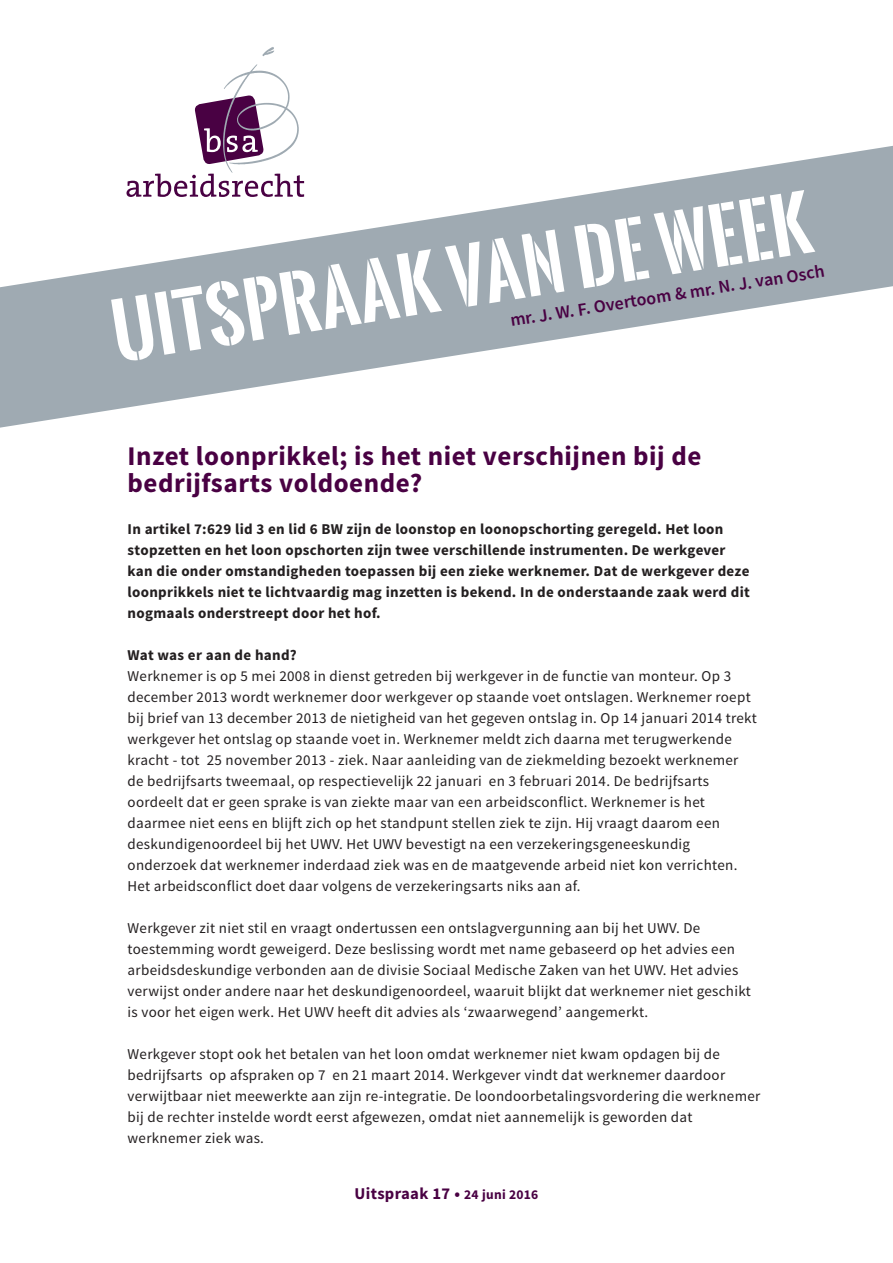
<style>
.page{position:relative;width:893px;height:1263px;background:#fff}
.page>*{position:absolute;margin:0;border:0;box-sizing:border-box;transform-origin:0 0}
.t1{font:700 72px "Oswald Stencil";color:#fff}
.t2{font:700 27px/27px "Source Sans Pro";letter-spacing:.02em;color:#490143}
.t3{font:600 18px "Source Sans Pro";color:#490143}
.basistekst{font:700 16.5px "Source Sans Pro";letter-spacing:.02em;color:#490143}
.t4{font:15px/21px "Source Sans Pro";letter-spacing:.02em;color:#231f20}
.t5{font:700 15px/21px "Source Sans Pro";letter-spacing:.02em;color:#231f20}
.s1{font-size:13.5px}
</style>
<div class="page">
<svg style="left:195px;top:47px;width:104px;height:98px"></svg>
<svg style="left:0;top:145px;width:893px;height:283px;fill:#9faab2"></svg>
<h1 class="t1" style="left:104px;top:280px;width:708px;rotate:-9deg">UITSPRAAK VAN DE WEEK</h1>
<p class="t3" style="left:509px;top:309px;width:319px;rotate:-9deg">mr. J. W. F. Overtoom &amp; mr. N. J. van Osch</p>
<p class="t2" style="left:128px;top:443px;width:575px">Inzet loonprikkel; is het niet verschijnen bij de bedrijfsarts voldoende?</p>
<p class="t5" style="left:128px;top:519px;width:624px">In artikel 7:629 lid 3 en lid 6 BW zijn de loonstop en loonopschorting geregeld. Het loon stopzetten en het loon opschorten zijn twee verschillende instrumenten. De werkgever kan die onder omstandigheden toepassen bij een zieke werknemer. Dat de werkgever deze loonprikkels niet te lichtvaardig mag inzetten is bekend. In de onderstaande zaak werd dit nogmaals onderstreept door het hof.</p>
<p class="t5" style="left:128px;top:645px;width:171px">Wat was er aan de hand?</p>
<p class="t4" style="left:128px;top:665px;width:631px">Werknemer is op 5 mei 2008 in dienst getreden bij werkgever in de functie van monteur. Op 3 december 2013 wordt werknemer door werkgever op staande voet ontslagen. Werknemer roept bij brief van 13 december 2013 de nietigheid van het gegeven ontslag in. Op 14 januari 2014 trekt werkgever het ontslag op staande voet in. Werknemer meldt zich daarna met terugwerkende kracht - tot 25 november 2013 - ziek. Naar aanleiding van de ziekmelding bezoekt werknemer de bedrijfsarts tweemaal, op respectievelijk 22 januari en 3 februari 2014. De bedrijfsarts oordeelt dat er geen sprake is van ziekte maar van een arbeidsconflict. Werknemer is het daarmee niet eens en blijft zich op het standpunt stellen ziek te zijn. Hij vraagt daarom een deskundigenoordeel bij het UWV. Het UWV bevestigt na een verzekeringsgeneeskundig</p>
<p class="t4" style="left:128px;top:854px;width:611px">onderzoek dat werknemer inderdaad ziek was en de maatgevende arbeid niet kon verrichten.</p>
<p class="t4" style="left:128px;top:875px;width:454px">Het arbeidsconflict doet daar volgens de verzekeringsarts niks aan af.</p>
<p class="t4" style="left:128px;top:917px;width:625px">Werkgever zit niet stil en vraagt ondertussen een ontslagvergunning aan bij het UWV. De toestemming wordt geweigerd. Deze beslissing wordt met name gebaseerd op het advies een arbeidsdeskundige verbonden aan de divisie Sociaal Medische Zaken van het UWV. Het advies verwijst onder andere naar het deskundigenoordeel, waaruit blijkt dat werknemer niet geschikt</p>
<p class="t4" style="left:128px;top:1001px;width:522px">is voor het eigen werk. Het UWV heeft dit advies als ‘zwaarwegend’ aangemerkt.</p>
<p class="t4" style="left:128px;top:1043px;width:634px">Werkgever stopt ook het betalen van het loon omdat werknemer niet kwam opdagen bij de bedrijfsarts op afspraken op 7 en 21 maart 2014. Werkgever vindt dat werknemer daardoor verwijtbaar niet meewerkte aan zijn re-integratie. De loondoorbetalingsvordering die werknemer bij de rechter instelde wordt eerst afgewezen, omdat niet aannemelijk is geworden dat werknemer ziek was.</p>
<p class="basistekst" style="left:355px;top:1183px;width:185px">Uitspraak 17 • <span class="s1">24 juni 2016</span></p>
</div>
